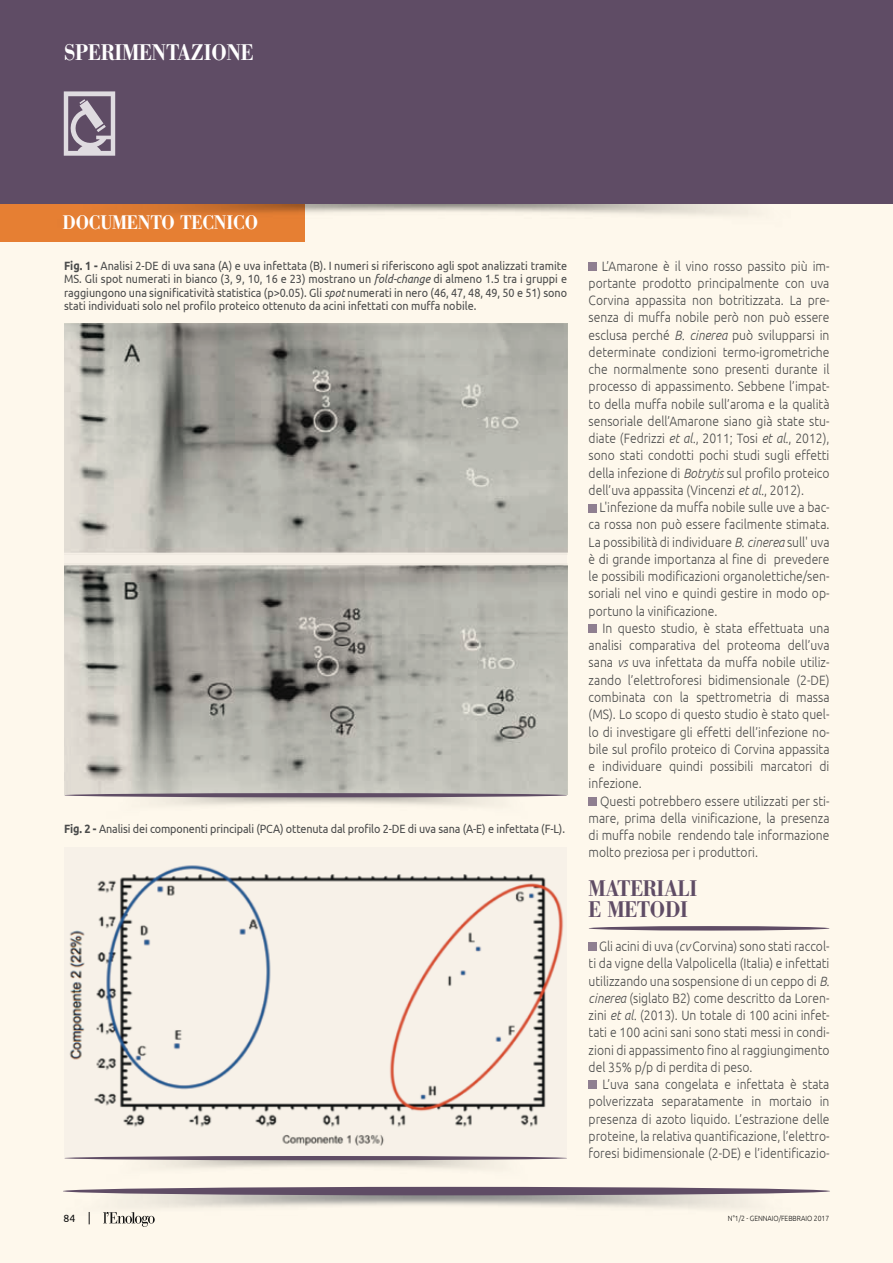
<style>
.page{position:relative;width:893px;height:1263px;background:#fef8ec}
.page>*{position:absolute;margin:0;border:0;box-sizing:border-box;transform-origin:0 0}
.t1{font:500 22.5px/21px "AT Our Bodoni";letter-spacing:-.01em;color:#5f4c65;scale:.9 1}
.t2{font:500 22.5px "AT Our Bodoni";letter-spacing:-.01em;color:#fff;scale:.9 1}
.t3{font:500 19.5px "AT Our Bodoni";letter-spacing:-.01em;color:#fff;scale:.9 1}
.t4{font:300 13.5px/17.2px "Ubuntu";color:#4a4b4b;text-align:justify;scale:.9 1}
.t5{font:12px/13.5px "Ubuntu";letter-spacing:-.01em;color:#4a4b4b;text-align:justify;scale:.9 1}
.t6{font:10.5px "Ubuntu";color:#121212}
.t7{font:300 7.5px "Ubuntu";color:#121212;scale:.9 1}
.s1{font-weight:700}
.s2{font-style:italic}
</style>
<div class="page">
<img style="left:304px;top:204px;width:444px;height:27px">
<div style="left:0;top:0;width:893px;height:204px;background:#5f4c65"></div>
<svg style="left:64px;top:91px;width:51px;height:65px"></svg>
<div style="left:0;top:204px;width:304px;height:38px;background:#e78338"></div>
<img style="left:63px;top:1190px;width:767px;height:34px">
<div style="left:63px;top:1187px;width:767px;height:8px;background:#5f4c65;border-radius:50%"></div>
<div style="left:589px;top:262px;width:8px;height:9px;background:#8f7f90"></div>
<div style="left:589px;top:504px;width:8px;height:8px;background:#8f7f90"></div>
<div style="left:589px;top:625px;width:8px;height:8px;background:#8f7f90"></div>
<div style="left:589px;top:797px;width:8px;height:8px;background:#8f7f90"></div>
<svg style="left:589px;top:926px;width:240px;height:4px"></svg>
<div style="left:589px;top:943px;width:8px;height:8px;background:#8f7f90"></div>
<div style="left:589px;top:1081px;width:8px;height:8px;background:#8f7f90"></div>
<img style="left:64px;top:324px;width:503px;height:482px">
<img style="left:64px;top:865px;width:503px;height:322px">
<svg style="left:64px;top:793px;width:503px;height:4px;background:#67566c"></svg>
<svg style="left:64px;top:1156px;width:503px;height:4px;background:#67556c"></svg>
<h1 class="t2" style="left:64px;top:38px;width:213px">SPERIMENTAZIONE</h1>
<h2 class="t3" style="left:63px;top:211px;width:219px">DOCUMENTO TECNICO</h2>
<p class="t5" style="left:64px;top:258px;width:560px"><span class="s1">Fig. 1 -</span> Analisi 2-DE di uva sana (A) e uva infettata (B). I numeri si riferiscono agli spot analizzati tramite MS. Gli spot numerati in bianco (3, 9, 10, 16 e 23) mostrano un <span class="s2">fold-change</span> di almeno 1.5 tra i gruppi e raggiungono una significatività statistica (p&gt;0.05). Gli <span class="s2">spot</span> numerati in nero (46, 47, 48, 49, 50 e 51) sono stati individuati solo nel profilo proteico ottenuto da acini infettati con muffa nobile.</p>
<p class="t5" style="left:64px;top:822px;width:558px"><span class="s1">Fig. 2 -</span> Analisi dei componenti principali (PCA) ottenuta dal profilo 2-DE di uva sana (A-E) e infettata (F-L).</p>
<p class="t4" style="left:589px;top:257px;width:269px;text-indent:13px">L’Amarone è il vino rosso passito più im&shy;portante prodotto principalmente con uva Corvina appassita non botritizzata. La pre&shy;senza di muffa nobile però non può essere esclusa perché <span class="s2">B. cinerea</span> può svilupparsi in determinate condizioni termo-igrometriche che normalmente sono presenti durante il processo di appassimento. Sebbene l’impat&shy;to della muffa nobile sull’aroma e la qualità sensoriale dell’Amarone siano già state stu&shy;diate (Fedrizzi <span class="s2">et al.</span>, 2011; Tosi <span class="s2">et al.</span>, 2012), sono stati condotti pochi studi sugli effetti della infezione di <span class="s2">Botrytis</span> sul profilo proteico dell’uva appassita (Vincenzi <span class="s2">et al.</span>, 2012).</p>
<p class="t4" style="left:589px;top:498px;width:269px;text-indent:11px">L'infezione da muffa nobile sulle uve a bac&shy;ca rossa non può essere facilmente stimata.<br>La possibilità di individuare <span class="s2">B. cinerea</span> sull' uva è di grande importanza al fine di prevedere le possibili modificazioni organolettiche/sen&shy;soriali nel vino e quindi gestire in modo op&shy;portuno la vinificazione.</p>
<p class="t4" style="left:589px;top:619px;width:269px;text-indent:14px">In questo studio, è stata effettuata una analisi comparativa del proteoma dell’uva sana <span class="s2">vs</span> uva infettata da muffa nobile utiliz&shy;zando l’elettroforesi bidimensionale (2-DE) combinata con la spettrometria di massa (MS). Lo scopo di questo studio è stato quel&shy;lo di investigare gli effetti dell’infezione no&shy;bile sul profilo proteico di Corvina appassita e individuare quindi possibili marcatori di infezione.</p>
<p class="t4" style="left:589px;top:792px;width:269px;text-indent:11px">Questi potrebbero essere utilizzati per sti&shy;mare, prima della vinificazione, la presenza di muffa nobile rendendo tale informazione molto preziosa per i produttori.</p>
<h1 class="t1" style="left:589px;top:877px;width:122px">MATERIALI<br>E METODI</h1>
<p class="t4" style="left:589px;top:937px;width:269px;text-indent:10px">Gli acini di uva (<span class="s2">cv</span> Corvina) sono stati raccol&shy;ti da vigne della Valpolicella (Italia) e infettati utilizzando una sospensione di un ceppo di <span class="s2">B. cinerea</span> (siglato B2) come descritto da Loren&shy;zini <span class="s2">et al.</span> (2013). Un totale di 100 acini infet&shy;tati e 100 acini sani sono stati messi in condi&shy;zioni di appassimento fino al raggiungimento del 35% p/p di perdita di peso.</p>
<p class="t4" style="left:589px;top:1075px;width:269px;text-indent:14px">L’uva sana congelata e infettata è stata polverizzata separatamente in mortaio in presenza di azoto liquido. L’estrazione delle proteine, la relativa quantificazione, l’elettro&shy;foresi bidimensionale (2-DE) e l’identificazio-</p>
<p class="t6" style="left:64px;top:1212px;width:13px">84</p>
<p class="t7" style="left:728px;top:1214px;width:114px">N°1/2 - GENNAIO/FEBBRAIO 2017</p>
</div>
